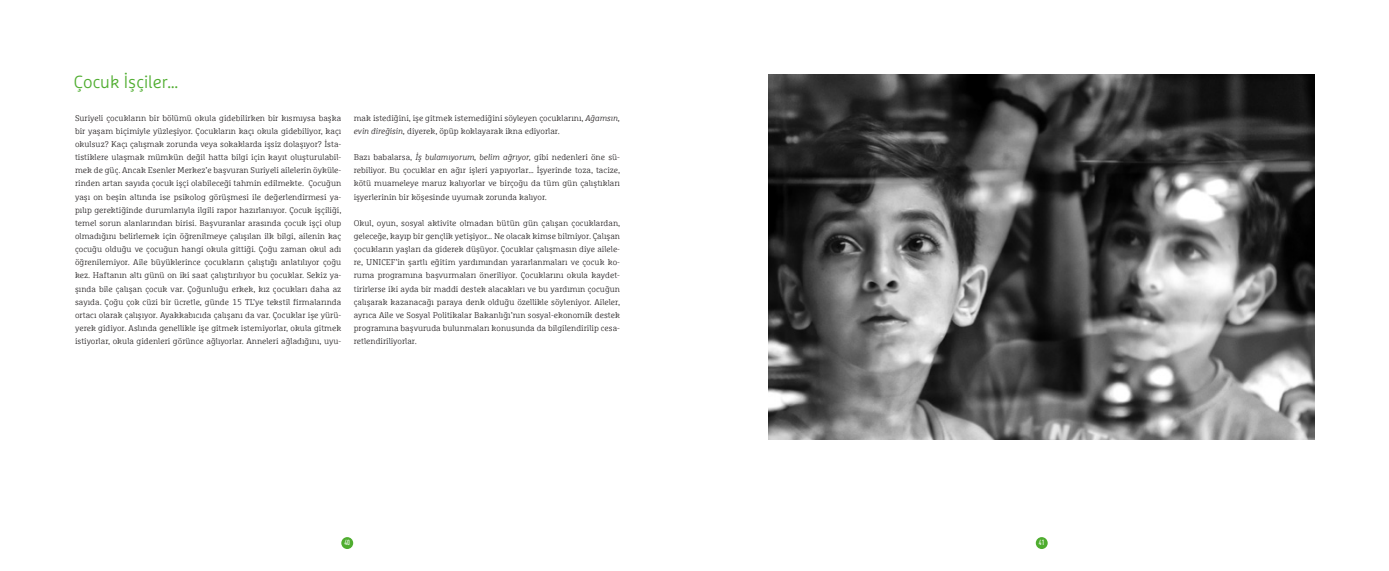
<style>
.page{position:relative;width:1389px;height:571px;background:#fff}
.page>*{position:absolute;margin:0;border:0;box-sizing:border-box;transform-origin:0 0}
.t1{font:300 17.5px "Marselis Pro";color:#4fad2f}
.t2{font:300 8.31px/13.1px "Marselis Slab Offc Pro";color:#231f20;text-align:justify}
.t3{font:500 7.35px "DIN Cond";color:#fff}
.s1{font-style:italic}
</style>
<div class="page">
<div style="left:341px;top:537px;width:12px;height:12px;background:#4fad2f;border-radius:50%"></div>
<div style="left:1036px;top:537px;width:12px;height:12px;background:#4fad2f;border-radius:50%"></div>
<img style="left:769px;top:74px;width:546px;height:365px">
<h1 class="t1" style="left:74px;top:71px;width:106px">Çocuk İşçiler…</h1>
<p class="t2" style="left:75px;top:111px;width:268px">Suriyeli çocukların bir bölümü okula gidebilirken bir kısmıysa başka bir yaşam biçimiyle yüzleşiyor. Çocukların kaçı okula gidebiliyor, kaçı okulsuz? Kaçı çalışmak zorunda veya sokaklarda işsiz dolaşıyor? İsta&shy;tistiklere ulaşmak mümkün değil hatta bilgi için kayıt oluşturulabil&shy;mek de güç. Ancak Esenler Merkez’e başvuran Suriyeli ailelerin öyküle&shy;rinden artan sayıda çocuk işçi olabileceği tahmin edilmekte. Çocuğun yaşı on beşin altında ise psikolog görüşmesi ile değerlendirmesi ya&shy;pılıp gerektiğinde durumlarıyla ilgili rapor hazırlanıyor. Çocuk işçiliği, temel sorun alanlarından birisi. Başvuranlar arasında çocuk işçi olup olmadığını belirlemek için öğrenilmeye çalışılan ilk bilgi, ailenin kaç çocuğu olduğu ve çocuğun hangi okula gittiği. Çoğu zaman okul adı öğrenilemiyor. Aile büyüklerince çocukların çalıştığı anlatılıyor çoğu kez. Haftanın altı günü on iki saat çalıştırılıyor bu çocuklar. Sekiz ya&shy;şında bile çalışan çocuk var. Çoğunluğu erkek, kız çocukları daha az sayıda. Çoğu çok cüzi bir ücretle, günde 15 TL’ye tekstil firmalarında ortacı olarak çalışıyor. Ayakkabıcıda çalışanı da var. Çocuklar işe yürü&shy;yerek gidiyor. Aslında genellikle işe gitmek istemiyorlar, okula gitmek istiyorlar, okula gidenleri görünce ağlıyorlar. Anneleri ağladığını, uyu-</p>
<p class="t2" style="left:354px;top:111px;width:268px">mak istediğini, işe gitmek istemediğini söyleyen çocuklarını, <span class="s1">Ağamsın, evin direğisin,</span> diyerek, öpüp koklayarak ikna ediyorlar.</p>
<p class="t2" style="left:354px;top:150px;width:268px">Bazı babalarsa, <span class="s1">İş bulamıyorum, belim ağrıyor,</span> gibi nedenleri öne sü&shy;rebiliyor. Bu çocuklar en ağır işleri yapıyorlar… İşyerinde toza, tacize, kötü muameleye maruz kalıyorlar ve birçoğu da tüm gün çalıştıkları işyerlerinin bir köşesinde uyumak zorunda kalıyor.</p>
<p class="t2" style="left:354px;top:216px;width:268px">Okul, oyun, sosyal aktivite olmadan bütün gün çalışan çocuklardan, geleceğe, kayıp bir gençlik yetişiyor… Ne olacak kimse bilmiyor. Çalışan çocukların yaşları da giderek düşüyor. Çocuklar çalışmasın diye ailele&shy;re, UNICEF’in şartlı eğitim yardımından yararlanmaları ve çocuk ko&shy;ruma programına başvurmaları öneriliyor. Çocuklarını okula kaydet&shy;tirirlerse iki ayda bir maddi destek alacakları ve bu yardımın çocuğun çalışarak kazanacağı paraya denk olduğu özellikle söyleniyor. Aileler, ayrıca Aile ve Sosyal Politikalar Bakanlığı’nın sosyal-ekonomik destek programına başvuruda bulunmaları konusunda da bilgilendirilip cesa&shy;retlendiriliyorlar.</p>
<p class="t3" style="left:344px;top:538px;width:7px">40</p>
<p class="t3" style="left:1039px;top:538px;width:7px">41</p>
</div>
